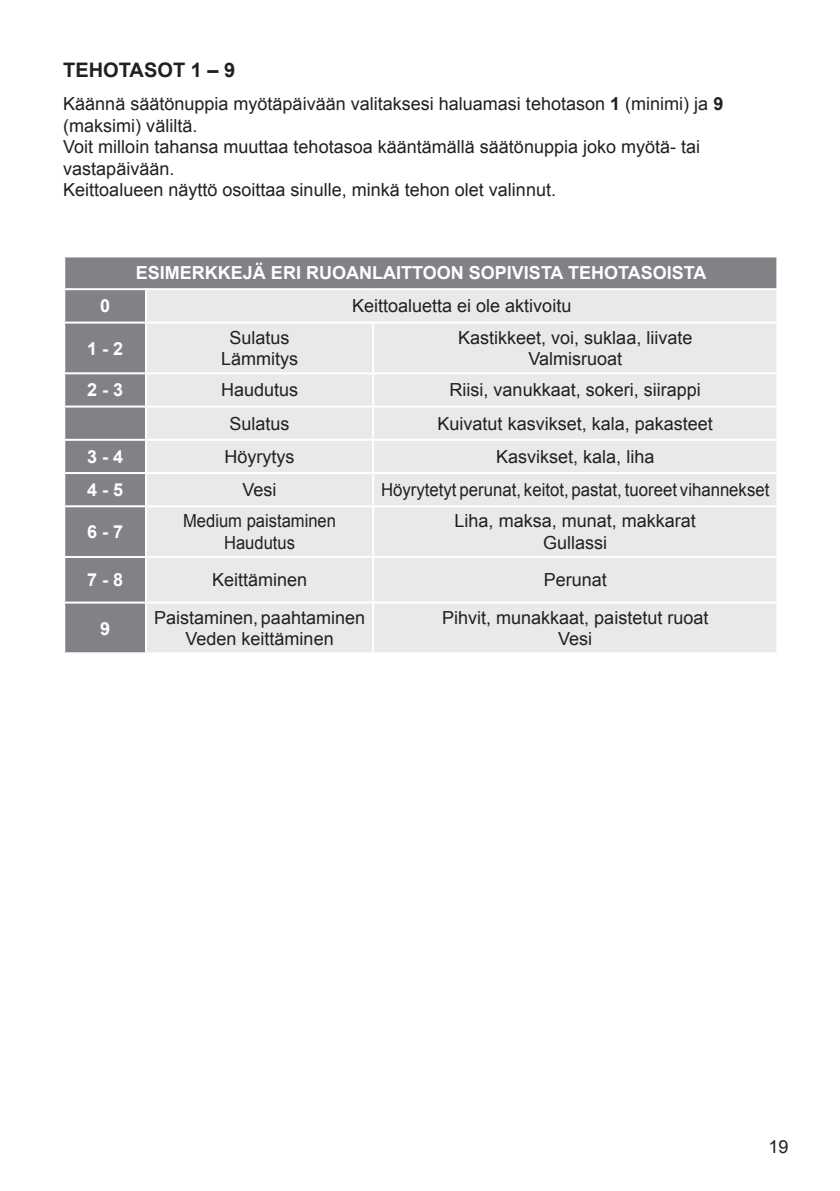
<style>
.page{position:relative;width:840px;height:1191px;background:#fff}
.page>*{position:absolute;margin:0;border:0;box-sizing:border-box;transform-origin:0 0}
.CLASSIC{font:700 20px "Arial";color:#231f20}
.CLASSIC-2{font:18px/21.6px "Arial";color:#231f20}
.CLASSIC-3{font:700 18px "Arial";color:#fff}
.CLASSIC-4{font:18px "Arial";color:#231f20;scale:.93 1}
.CLASSIC-5{font:18px "Arial";color:#231f20;scale:.92 1}
.s1{font-weight:700}
</style>
<div class="page">
<div style="left:65px;top:257px;width:711px;height:395px;background:#808285"></div>
<div style="left:147px;top:290px;width:629px;height:362px;background:#e8e9ea"></div>
<hr style="left:63px;top:288px;width:83px;height:2px;background:#fff">
<hr style="left:146px;top:288px;width:227px;height:2px;background:#fff">
<hr style="left:145px;top:290px;width:2px;height:31px;background:#fff">
<hr style="left:373px;top:288px;width:405px;height:2px;background:#fff">
<hr style="left:63px;top:321px;width:83px;height:2px;background:#fff">
<hr style="left:146px;top:321px;width:227px;height:2px;background:#fff">
<hr style="left:145px;top:323px;width:2px;height:49px;background:#fff">
<hr style="left:373px;top:321px;width:405px;height:2px;background:#fff">
<hr style="left:372px;top:323px;width:2px;height:49px;background:#fff">
<hr style="left:63px;top:372px;width:83px;height:2px;background:#fff">
<hr style="left:146px;top:372px;width:227px;height:2px;background:#fff">
<hr style="left:145px;top:374px;width:2px;height:31px;background:#fff">
<hr style="left:373px;top:372px;width:405px;height:2px;background:#fff">
<hr style="left:372px;top:374px;width:2px;height:31px;background:#fff">
<hr style="left:63px;top:405px;width:83px;height:2px;background:#fff">
<hr style="left:146px;top:405px;width:227px;height:2px;background:#fff">
<hr style="left:145px;top:407px;width:2px;height:32px;background:#fff">
<hr style="left:373px;top:405px;width:405px;height:2px;background:#fff">
<hr style="left:372px;top:407px;width:2px;height:32px;background:#fff">
<hr style="left:63px;top:439px;width:83px;height:2px;background:#fff">
<hr style="left:146px;top:439px;width:227px;height:2px;background:#fff">
<hr style="left:145px;top:441px;width:2px;height:31px;background:#fff">
<hr style="left:373px;top:439px;width:405px;height:2px;background:#fff">
<hr style="left:372px;top:441px;width:2px;height:31px;background:#fff">
<hr style="left:63px;top:472px;width:83px;height:2px;background:#fff">
<hr style="left:146px;top:472px;width:227px;height:2px;background:#fff">
<hr style="left:145px;top:474px;width:2px;height:31px;background:#fff">
<hr style="left:373px;top:472px;width:405px;height:2px;background:#fff">
<hr style="left:372px;top:474px;width:2px;height:31px;background:#fff">
<hr style="left:63px;top:505px;width:83px;height:2px;background:#fff">
<hr style="left:146px;top:505px;width:227px;height:2px;background:#fff">
<hr style="left:145px;top:507px;width:2px;height:49px;background:#fff">
<hr style="left:373px;top:505px;width:405px;height:2px;background:#fff">
<hr style="left:372px;top:507px;width:2px;height:49px;background:#fff">
<hr style="left:63px;top:556px;width:83px;height:2px;background:#fff">
<hr style="left:146px;top:556px;width:227px;height:2px;background:#fff">
<hr style="left:145px;top:558px;width:2px;height:43px;background:#fff">
<hr style="left:373px;top:556px;width:405px;height:2px;background:#fff">
<hr style="left:372px;top:558px;width:2px;height:43px;background:#fff">
<hr style="left:63px;top:601px;width:83px;height:2px;background:#fff">
<hr style="left:146px;top:601px;width:227px;height:2px;background:#fff">
<hr style="left:145px;top:603px;width:2px;height:49px;background:#fff">
<hr style="left:373px;top:601px;width:405px;height:2px;background:#fff">
<hr style="left:372px;top:603px;width:2px;height:49px;background:#fff">
<p class="CLASSIC" style="left:63px;top:57px;width:173px">TEHOTASOT 1 – 9</p>
<p class="CLASSIC-2" style="left:63px;top:93px;width:661px">Käännä säätönuppia myötäpäivään valitaksesi haluamasi tehotason <span class="s1">1</span> (minimi) ja <span class="s1">9 </span>(maksimi) väliltä.</p>
<p class="CLASSIC-2" style="left:63px;top:136px;width:638px">Voit milloin tahansa muuttaa tehotasoa kääntämällä säätönuppia joko myötä- tai vastapäivään.</p>
<p class="CLASSIC-2" style="left:63px;top:179px;width:494px">Keittoalueen näyttö osoittaa sinulle, minkä tehon olet valinnut.</p>
<p class="CLASSIC-3" style="left:136px;top:261px;width:572px">ESIMERKKEJÄ ERI RUOANLAITTOON SOPIVISTA TEHOTASOISTA</p>
<p class="CLASSIC-3" style="left:100px;top:294px;width:12px">0</p>
<p class="CLASSIC-2" style="left:352px;top:295px;width:221px">Keittoaluetta ei ole aktivoitu</p>
<p class="CLASSIC-3" style="left:87px;top:336px;width:38px">1 - 2</p>
<p class="CLASSIC-2" style="left:229px;top:327px;width:62px">Sulatus</p>
<p class="CLASSIC-2" style="left:221px;top:348px;width:79px">Lämmitys</p>
<p class="CLASSIC-2" style="left:458px;top:327px;width:236px">Kastikkeet, voi, suklaa, liivate</p>
<p class="CLASSIC-2" style="left:528px;top:348px;width:95px">Valmisruoat</p>
<p class="CLASSIC-3" style="left:87px;top:378px;width:38px">2 - 3</p>
<p class="CLASSIC-2" style="left:221px;top:379px;width:79px">Haudutus</p>
<p class="CLASSIC-2" style="left:449px;top:379px;width:253px">Riisi, vanukkaat, sokeri, siirappi</p>
<p class="CLASSIC-2" style="left:229px;top:413px;width:62px">Sulatus</p>
<p class="CLASSIC-2" style="left:437px;top:413px;width:277px">Kuivatut kasvikset, kala, pakasteet</p>
<p class="CLASSIC-3" style="left:87px;top:444px;width:38px">3 - 4</p>
<p class="CLASSIC-2" style="left:224px;top:446px;width:72px">Höyrytys</p>
<p class="CLASSIC-2" style="left:496px;top:446px;width:160px">Kasvikset, kala, liha</p>
<p class="CLASSIC-3" style="left:87px;top:478px;width:38px">4 - 5</p>
<p class="CLASSIC-2" style="left:242px;top:479px;width:36px">Vesi</p>
<p class="CLASSIC-4" style="left:381px;top:478px;width:418px">Höyrytetyt perunat, keitot, pastat, tuoreet vihannekset</p>
<p class="CLASSIC-3" style="left:87px;top:520px;width:38px">6 - 7</p>
<p class="CLASSIC-5" style="left:183px;top:509px;width:168px">Medium paistaminen</p>
<p class="CLASSIC-5" style="left:224px;top:531px;width:79px">Haudutus</p>
<p class="CLASSIC-2" style="left:454px;top:510px;width:243px">Liha, maksa, munat, makkarat</p>
<p class="CLASSIC-2" style="left:543px;top:532px;width:66px">Gullassi</p>
<p class="CLASSIC-3" style="left:87px;top:568px;width:38px">7 - 8</p>
<p class="CLASSIC-2" style="left:212px;top:569px;width:97px">Keittäminen</p>
<p class="CLASSIC-2" style="left:543px;top:569px;width:65px">Perunat</p>
<p class="CLASSIC-3" style="left:100px;top:616px;width:12px">9</p>
<p class="CLASSIC-2" style="left:154px;top:607px;width:212px">Paistaminen, paahtaminen</p>
<p class="CLASSIC-2" style="left:185px;top:628px;width:150px">Veden keittäminen</p>
<p class="CLASSIC-2" style="left:442px;top:607px;width:268px">Pihvit, munakkaat, paistetut ruoat</p>
<p class="CLASSIC-2" style="left:558px;top:628px;width:36px">Vesi</p>
<p class="CLASSIC-2" style="left:768px;top:1135px;width:22px">19</p>
</div>
